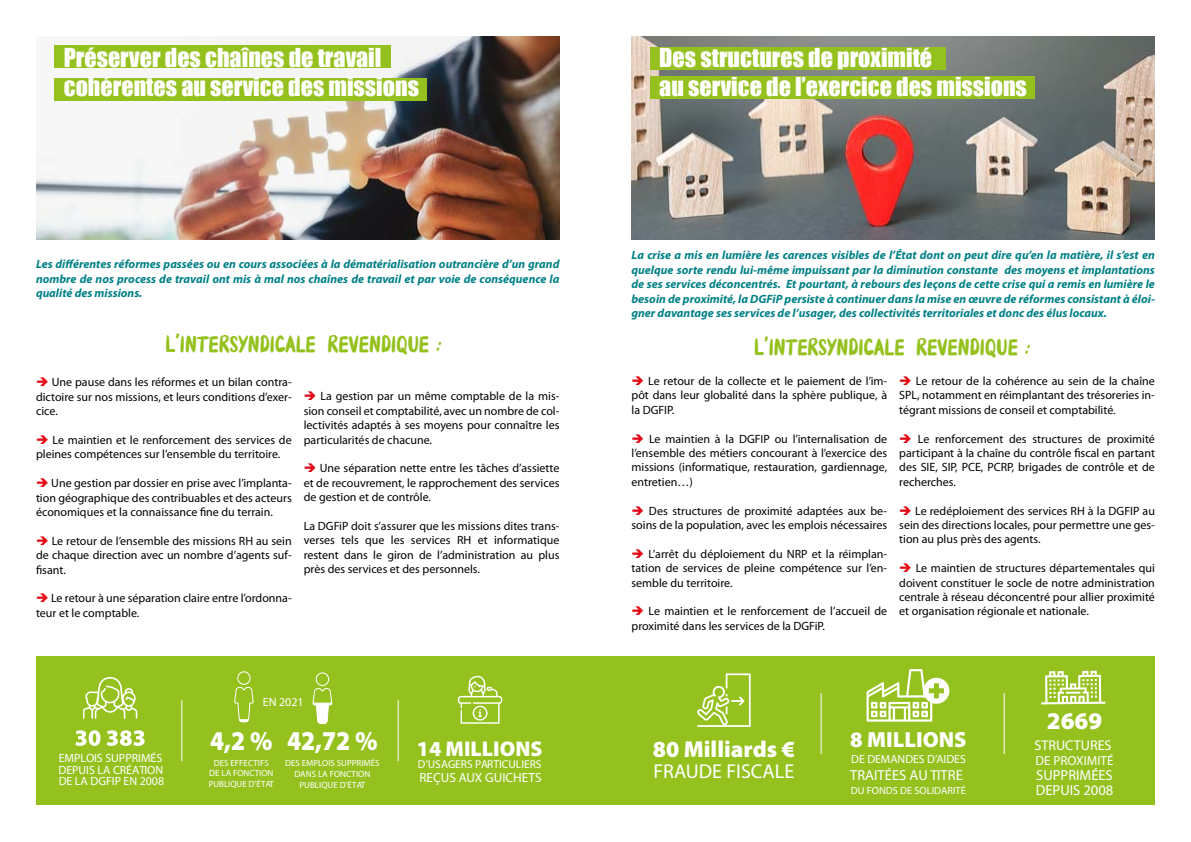
<style>
.page{position:relative;width:1191px;height:842px;background:#fff}
.page>*{position:absolute;margin:0;border:0;box-sizing:border-box;transform-origin:0 0}
.t1{font:900 27.4px "Myriad Pro";color:#fff;scale:.9 1}
.t2{font:900 27.2px "Myriad Pro";color:#fff;scale:.9 1}
.t3{font:900 24.1px "Myriad Pro";color:#fff}
.t4{font:24px/28.8px "Impact";color:#fff}
.t5{font:900 23.1px "Myriad Pro";color:#fff}
.t6{font:23px "Brokenbrush";color:#95c11f}
.t7{font:900 22px "Myriad Pro";color:#fff}
.t8{font:900 21.4px "Myriad Pro";color:#fff}
.t9{font:20.1px "Myriad Pro";color:#fff}
.t10{font:14.6px "Myriad Pro";color:#fff}
.t11{font:14.5px/14.7px "Myriad Pro";color:#fff}
.t12{font:14.1px "Myriad Pro";color:#fff}
.t13{font:13.2px "Myriad Pro";color:#fff}
.t14{font:13.1px "Myriad Pro";color:#fff}
.t15{font:12px/14.4px "Myriad Pro";color:#000;text-align:justify}
.t16{font:italic 700 12px/14.4px "Myriad Pro";color:#008186;text-align:justify}
.t17{font:12px "Myriad Pro";color:#fff}
.t18{font:11.9px/11.8px "Myriad Pro";color:#fff}
.t19{font:11.7px "Myriad Pro";color:#fff}
.t20{font:11.4px "Myriad Pro";color:#fff}
.t21{font:10.4px "Myriad Pro";color:#fff}
.t22{font:9px/10.9px "Myriad Pro";color:#fff;text-align:center}
.t23{font:8.9px/10.9px "Myriad Pro";color:#fff;text-align:center}
.s1{font-family:"Mark My Words"}
.s2{color:#e30613}
</style>
<div class="page">
<img style="left:36px;top:36px;width:523px;height:203px">
<div style="left:55px;top:45px;width:335px;height:23px;background:#95c11f"></div>
<div style="left:54px;top:78px;width:372px;height:23px;background:#95c11f"></div>
<img style="left:631px;top:36px;width:524px;height:203px">
<div style="left:650px;top:47px;width:295px;height:22px;background:#95c11f"></div>
<div style="left:650px;top:77px;width:385px;height:22px;background:#95c11f"></div>
<div style="left:36px;top:656px;width:1119px;height:149px;background:#95c11f"></div>
<svg style="left:697px;top:673px;width:53px;height:54px"></svg>
<svg style="left:458px;top:676px;width:44px;height:48px"></svg>
<svg style="left:1041px;top:671px;width:64px;height:33px"></svg>
<svg style="left:866px;top:669px;width:83px;height:53px"></svg>
<svg style="left:234px;top:671px;width:20px;height:52px"></svg>
<svg style="left:312px;top:672px;width:21px;height:52px"></svg>
<svg style="left:83px;top:677px;width:54px;height:41px"></svg>
<hr style="left:181px;top:700px;width:1px;height:61px;background:#fff">
<hr style="left:398px;top:700px;width:1px;height:61px;background:#fff">
<hr style="left:820px;top:693px;width:1px;height:61px;background:#fff">
<hr style="left:1003px;top:693px;width:1px;height:61px;background:#fff">
<svg style="left:75px;top:730px;width:70px;height:16px"></svg>
<h3 class="t4" style="left:64px;top:43px;width:357px">Préserver des chaînes de travail cohérentes au service des missions</h3>
<p class="t16" style="left:36px;top:257px;width:525px">Les différentes réformes passées ou en cours associées à la dématérialisation outrancière d’un grand nombre de nos process de travail ont mis à mal nos chaînes de travail et par voie de conséquence la qualité des missions.</p>
<h3 class="t6" style="left:165px;top:328px;width:278px">L’INTERSYNDICALE REVENDIQUE <span class="s1">:</span></h3>
<p class="t15" style="left:36px;top:375px;width:257px"><span class="s2">➔</span> Une pause dans les réformes et un bilan contra&shy;dictoire sur nos missions, et leurs conditions d’exer&shy;cice.</p>
<p class="t15" style="left:36px;top:432px;width:257px"><span class="s2">➔</span> Le maintien et le renforcement des services de pleines compétences sur l’ensemble du territoire.</p>
<p class="t15" style="left:36px;top:476px;width:257px"><span class="s2">➔</span> Une gestion par dossier en prise avec l’implanta&shy;tion géographique des contribuables et des acteurs économiques et la connaissance fine du terrain.</p>
<p class="t15" style="left:36px;top:533px;width:257px"><span class="s2">➔</span> Le retour de l’ensemble des missions RH au sein de chaque direction avec un nombre d’agents suf&shy;fisant.</p>
<p class="t15" style="left:36px;top:591px;width:257px"><span class="s2">➔</span> Le retour à une séparation claire entre l’ordonna&shy;teur et le comptable.</p>
<p class="t15" style="left:304px;top:389px;width:257px"><span class="s2">➔</span> La gestion par un même comptable de la mis&shy;sion conseil et comptabilité, avec un nombre de col&shy;lectivités adaptés à ses moyens pour connaître les particularités de chacune.</p>
<p class="t15" style="left:304px;top:461px;width:257px"><span class="s2">➔</span> Une séparation nette entre les tâches d’assiette et de recouvrement, le rapprochement des services de gestion et de contrôle.</p>
<p class="t15" style="left:304px;top:519px;width:257px">La DGFiP doit s’assurer que les missions dites trans&shy;verses tels que les services RH et informatique restent dans le giron de l’administration au plus près des services et des personnels.</p>
<p class="t17" style="left:59px;top:750px;width:105px">EMPLOIS SUPPRIMÉS</p>
<p class="t18" style="left:58px;top:763px;width:107px">DEPUIS LA CRÉATION<br>DE LA DGFIP EN 2008</p>
<p class="t17" style="left:263px;top:695px;width:42px">EN 2021</p>
<h2 class="t2" style="left:210px;top:723px;width:71px">4,2 %</h2>
<p class="t23" style="left:209px;top:757px;width:67px">DES EFFECTIFS<br>DE LA FONCTION<br>PUBLIQUE D’ÉTAT</p>
<h1 class="t1" style="left:287px;top:722px;width:102px">42,72 %</h1>
<p class="t22" style="left:285px;top:757px;width:96px">DES EMPLOIS SUPPRIMÉS<br>DANS LA FONCTION<br>PUBLIQUE D’ÉTAT</p>
<h3 class="t8" style="left:417px;top:734px;width:127px">14 MILLIONS</h3>
<p class="t20" style="left:418px;top:757px;width:125px">D’USAGERS PARTICULIERS</p>
<p class="t13" style="left:419px;top:769px;width:124px">REÇUS AUX GUICHETS</p>
<h3 class="t4" style="left:659px;top:43px;width:369px">Des structures de proximité<br>au service de l’exercice des missions</h3>
<p class="t16" style="left:631px;top:248px;width:525px">La crise a mis en lumière les carences visibles de l’État dont on peut dire qu’en la matière, il s’est en quelque sorte rendu lui-même impuissant par la diminution constante des moyens et implantations de ses services déconcentrés. Et pourtant, à rebours des leçons de cette crise qui a remis en lumière le besoin de proximité, la DGFiP persiste à continuer dans la mise en œuvre de réformes consistant à éloi&shy;gner davantage ses services de l’usager, des collectivités territoriales et donc des élus locaux.</p>
<h3 class="t6" style="left:754px;top:332px;width:278px">L’INTERSYNDICALE REVENDIQUE <span class="s1">:</span></h3>
<p class="t15" style="left:631px;top:373px;width:257px"><span class="s2">➔</span> Le retour de la collecte et le paiement de l’im&shy;pôt dans leur globalité dans la sphère publique, à la DGFIP.</p>
<p class="t15" style="left:631px;top:431px;width:257px"><span class="s2">➔</span> Le maintien à la DGFIP ou l’internalisation de l’ensemble des métiers concourant à l’exercice des missions (informatique, restauration, gardiennage, entretien…)</p>
<p class="t15" style="left:631px;top:503px;width:257px"><span class="s2">➔</span> Des structures de proximité adaptées aux be&shy;soins de la population, avec les emplois nécessaires</p>
<p class="t15" style="left:631px;top:546px;width:257px"><span class="s2">➔</span> L’arrêt du déploiement du NRP et la réimplan&shy;tation de services de pleine compétence sur l’en&shy;semble du territoire.</p>
<p class="t15" style="left:631px;top:604px;width:257px"><span class="s2">➔</span> Le maintien et le renforcement de l’accueil de proximité dans les services de la DGFiP.</p>
<p class="t15" style="left:899px;top:373px;width:257px"><span class="s2">➔</span> Le retour de la cohérence au sein de la chaîne SPL, notamment en réimplantant des trésoreries in&shy;tégrant missions de conseil et comptabilité.</p>
<p class="t15" style="left:899px;top:431px;width:257px"><span class="s2">➔</span> Le renforcement des structures de proximité participant à la chaîne du contrôle fiscal en partant des SIE, SIP, PCE, PCRP, brigades de contrôle et de recherches.</p>
<p class="t15" style="left:899px;top:503px;width:257px"><span class="s2">➔</span> Le redéploiement des services RH à la DGFIP au sein des directions locales, pour permettre une ges&shy;tion au plus près des agents.</p>
<p class="t15" style="left:899px;top:561px;width:257px"><span class="s2">➔</span> Le maintien de structures départementales qui doivent constituer le socle de notre administration centrale à réseau déconcentré pour allier proximité et organisation régionale et nationale.</p>
<h3 class="t5" style="left:653px;top:733px;width:144px">80 Milliards €</h3>
<h3 class="t9" style="left:653px;top:759px;width:142px">FRAUDE FISCALE</h3>
<h3 class="t7" style="left:850px;top:725px;width:118px">8 MILLIONS</h3>
<p class="t19" style="left:851px;top:752px;width:116px">DE DEMANDES D’AIDES</p>
<p class="t10" style="left:850px;top:766px;width:114px">TRAITÉES AU TITRE</p>
<p class="t21" style="left:851px;top:784px;width:116px">DU FONDS DE SOLIDARITÉ</p>
<h3 class="t3" style="left:1047px;top:705px;width:57px">2669</h3>
<p class="t12" style="left:1034px;top:737px;width:79px">STRUCTURES</p>
<p class="t14" style="left:1035px;top:752px;width:79px">DE PROXIMITÉ</p>
<p class="t11" style="left:1035px;top:768px;width:79px">SUPPRIMÉES<br>DEPUIS 2008</p>
</div>
